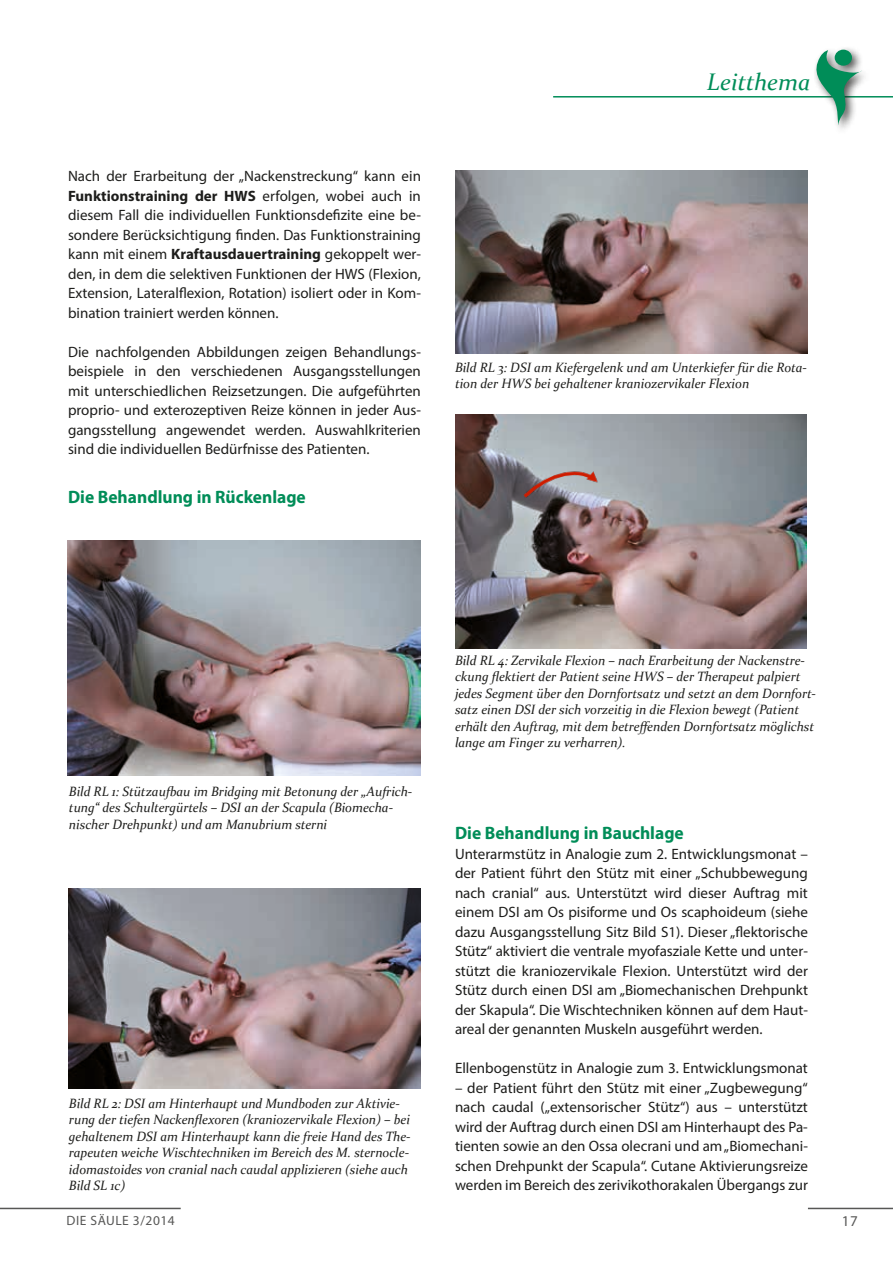
<style>
.page{position:relative;width:893px;height:1263px;background:#fff}
.page>*{position:absolute;margin:0;border:0;box-sizing:border-box;transform-origin:0 0}
.t1{font:italic 24px "Constantia";color:#008d58}
.t2{font:700 18px "Myriad Pro";color:#008d58}
.t3{font:15px/19.5px "Myriad Pro";color:#1d1d1b;text-align:justify}
.t4{font:15px "Myriad Pro";color:#575756}
.t5{font:italic 13.5px/16.5px "Constantia";color:#1d1d1b}
.t6{font:13.5px "Myriad Pro";letter-spacing:.04em;color:#575756}
.s1{font-weight:700}
</style>
<div class="page">
<hr style="left:0;top:1208px;width:181px;height:1px;background:#575756">
<hr style="left:808px;top:1208px;width:85px;height:1px;background:#575756">
<hr style="left:553px;top:96px;width:340px;height:2px;background:#008d58">
<div style="left:813px;top:46px;width:59px;height:90px;background:#fff"></div>
<svg style="left:812px;top:50px;width:50px;height:76px"></svg>
<div style="left:835px;top:50px;width:17px;height:16px;background:#008d58;border-radius:50%"></div>
<img style="left:67px;top:541px;width:353px;height:234px">
<img style="left:69px;top:888px;width:352px;height:200px">
<img style="left:455px;top:171px;width:353px;height:182px">
<img style="left:455px;top:415px;width:351px;height:233px">
<img style="left:523px;top:466px;width:89px;height:31px">
<p class="t3" style="left:68px;top:166px;width:354px">Nach der Erarbeitung der „Nackenstreckung“ kann ein <span class="s1">Funktionstraining der HWS</span> erfolgen, wobei auch in diesem Fall die individuellen Funktionsdefizite eine be&shy;sondere Berücksichtigung finden. Das Funktionstraining kann mit einem <span class="s1">Kraftausdauertraining</span> gekoppelt wer&shy;den, in dem die selektiven Funktionen der HWS (Flexion, Extension, Lateralflexion, Rotation) isoliert oder in Kom&shy;bination trainiert werden können.</p>
<p class="t3" style="left:68px;top:342px;width:354px">Die nachfolgenden Abbildungen zeigen Behandlungs&shy;beispiele in den verschiedenen Ausgangsstellungen mit unterschiedlichen Reizsetzungen. Die aufgeführten proprio- und exterozeptiven Reize können in jeder Aus&shy;gangsstellung angewendet werden. Auswahlkriterien sind die individuellen Bedürfnisse des Patienten.</p>
<p class="t2" style="left:68px;top:486px;width:239px">Die Behandlung in Rückenlage</p>
<h1 class="t1" style="left:707px;top:65px;width:105px">Leitthema</h1>
<p class="t5" style="left:455px;top:358px;width:353px">Bild RL 3: DSI am Kiefergelenk und am Unterkiefer für die Rota&shy;tion der HWS bei gehaltener kraniozervikaler Flexion</p>
<p class="t5" style="left:69px;top:782px;width:345px">Bild RL 1: Stützaufbau im Bridging mit Betonung der „Aufrich&shy;tung“ des Schultergürtels – DSI an der Scapula (Biomecha&shy;nischer Drehpunkt) und am Manubrium sterni</p>
<p class="t5" style="left:69px;top:1094px;width:343px">Bild RL 2: DSI am Hinterhaupt und Mundboden zur Aktivie&shy;rung der tiefen Nackenflexoren (kraniozervikale Flexion) – bei gehaltenem DSI am Hinterhaupt kann die freie Hand des The&shy;rapeuten weiche Wischtechniken im Bereich des M. sternocle&shy;idomastoides von cranial nach caudal applizieren (siehe auch Bild SL 1c)</p>
<p class="t5" style="left:455px;top:651px;width:362px">Bild RL 4: Zervikale Flexion – nach Erarbeitung der Nackenstre&shy;ckung flektiert der Patient seine HWS – der Therapeut palpiert jedes Segment über den Dornfortsatz und setzt an dem Dornfort&shy;satz einen DSI der sich vorzeitig in die Flexion bewegt (Patient erhält den Auftrag, mit dem betreffenden Dornfortsatz möglichst lange am Finger zu verharren).</p>
<p class="t2" style="left:455px;top:821px;width:230px">Die Behandlung in Bauchlage</p>
<p class="t3" style="left:455px;top:844px;width:354px">Unterarmstütz in Analogie zum 2. Entwicklungsmonat – der Patient führt den Stütz mit einer „Schubbewegung nach cranial“ aus. Unterstützt wird dieser Auftrag mit einem DSI am Os pisiforme und Os scaphoideum (siehe dazu Ausgangsstellung Sitz Bild S1). Dieser „flektorische Stütz“ aktiviert die ventrale myofasziale Kette und unter&shy;stützt die kraniozervikale Flexion. Unterstützt wird der Stütz durch einen DSI am „Biomechanischen Drehpunkt der Skapula“. Die Wischtechniken können auf dem Haut&shy;areal der genannten Muskeln ausgeführt werden.</p>
<p class="t3" style="left:455px;top:1058px;width:354px">Ellenbogenstütz in Analogie zum 3. Entwicklungsmonat</p>
<p class="t3" style="left:455px;top:1078px;width:354px">– der Patient führt den Stütz mit einer „Zugbewegung“ nach caudal („extensorischer Stütz“) aus – unterstützt wird der Auftrag durch einen DSI am Hinterhaupt des Pa&shy;tienten sowie an den Ossa olecrani und am „Biomechani&shy;schen Drehpunkt der Scapula“. Cutane Aktivierungsreize werden im Bereich des zerivikothorakalen Übergangs zur</p>
<p class="t6" style="left:67px;top:1212px;width:110px">DIE SÄULE 3/2014</p>
<p class="t4" style="left:842px;top:1212px;width:17px">17</p>
</div>
